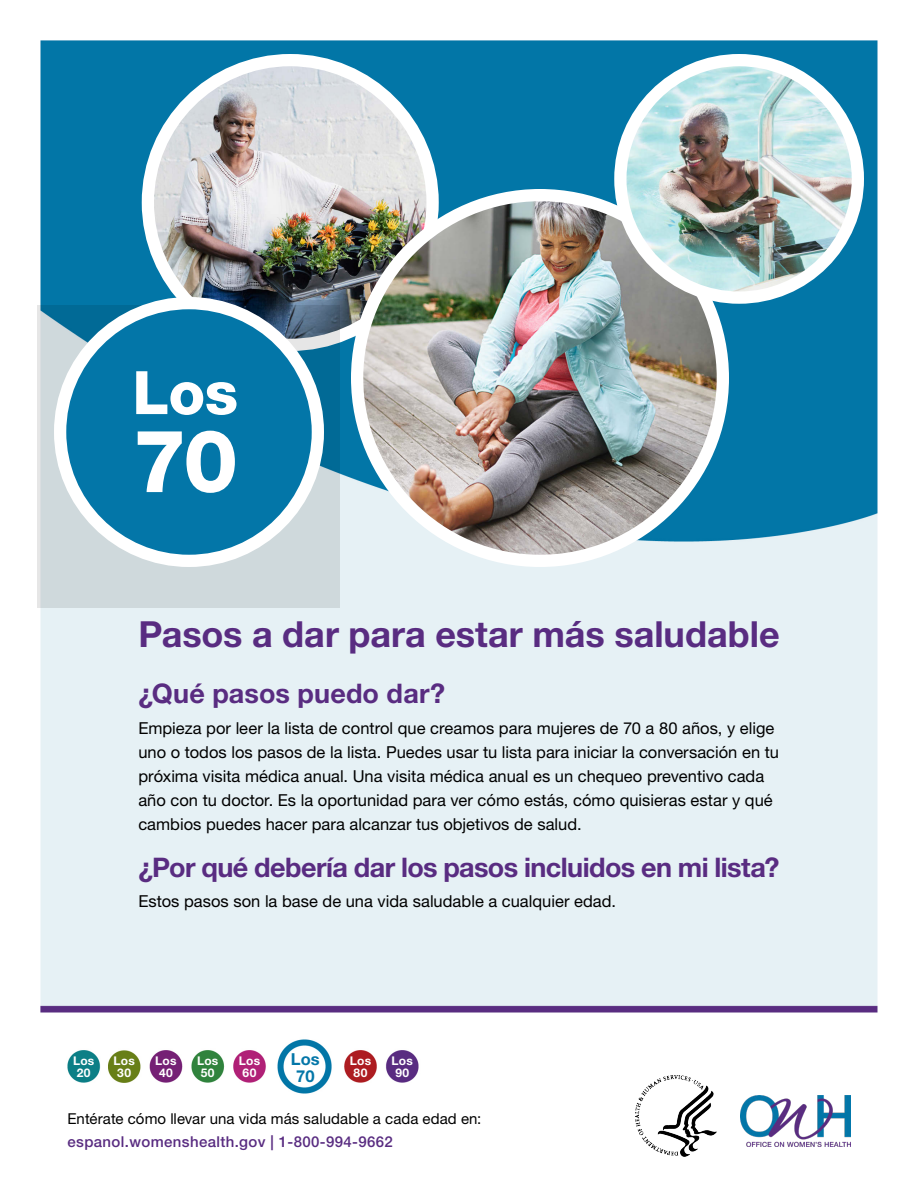
<style>
.page{position:relative;width:918px;height:1188px;background:#fff}
.page>*{position:absolute;margin:0;border:0;box-sizing:border-box;transform-origin:0 0}
.t1{font:800 87px "Helvetica Neue LT Std";color:#fff}
.t2{font:800 60px "Helvetica Neue LT Std";color:#fff}
.t3{font:700 36px "Helvetica Neue LT Std";color:#592c81}
.t4{font:700 27px "Helvetica Neue LT Std";letter-spacing:-.02em;color:#592c81}
.t5{font:700 27px "Helvetica Neue LT Std";letter-spacing:.005em;color:#592c81}
.t6{font:16.5px/24px "Helvetica Neue LT Std";color:#000}
.t7{font:700 16.5px/16.5px "Helvetica Neue LT Std";color:#0376a8;text-align:center}
.t8{font:15px "Helvetica Neue LT Std";letter-spacing:.005em;color:#000}
.t9{font:500 15px "Helvetica Neue LT Std";letter-spacing:.025em;color:#592c81}
.t10{font:700 12px/12px "Helvetica Neue LT Std";letter-spacing:.015em;color:#fff;text-align:center}
</style>
<div class="page">
<img style="left:40px;top:40px;width:838px;height:1084px">
<img style="left:636px;top:1076px;width:90px;height:81px">
<img style="left:741px;top:1095px;width:110px;height:52px">
<img style="left:148px;top:60px;width:285px;height:285px;border-radius:142px">
<div style="left:142px;top:54px;width:297px;height:297px;border:12px solid #fff;border-radius:50%"></div>
<img style="left:357px;top:195px;width:364px;height:366px">
<div style="left:351px;top:189px;width:378px;height:378px;border:12px solid #fff;border-radius:50%"></div>
<img style="left:620px;top:60px;width:238px;height:238px;border-radius:119px">
<div style="left:614px;top:54px;width:250px;height:250px;border:12px solid #fff;border-radius:50%"></div>
<div style="left:37px;top:305px;width:303px;height:303px;background:#000;opacity:.1"></div>
<div style="left:60px;top:303px;width:258px;height:258px;background:#0376a8;border-radius:50%"></div>
<div style="left:54px;top:297px;width:270px;height:270px;border:12px solid #fff;border-radius:50%"></div>
<h1 class="t2" style="left:132px;top:357px;width:107px">Los</h1>
<h1 class="t1" style="left:132px;top:409px;width:107px">70</h1>
<h2 class="t3" style="left:138px;top:612px;width:643px">Pasos a dar para estar más saludable</h2>
<h3 class="t5" style="left:138px;top:677px;width:308px">¿Qué pasos puedo dar?</h3>
<p class="t6" style="left:138px;top:716px;width:642px">Empieza por leer la lista de control que creamos para mujeres de 70 a 80 años, y elige uno o todos los pasos de la lista. Puedes usar tu lista para iniciar la conversación en tu próxima visita médica anual. Una visita médica anual es un chequeo preventivo cada año con tu doctor. Es la oportunidad para ver cómo estás, cómo quisieras estar y qué cambios puedes hacer para alcanzar tus objetivos de salud.</p>
<h3 class="t4" style="left:138px;top:850px;width:643px">¿Por qué debería dar los pasos incluidos en mi lista?</h3>
<p class="t6" style="left:138px;top:889px;width:479px">Estos pasos son la base de una vida saludable a cualquier edad.</p>
<p class="t7" style="left:291px;top:1051px;width:30px">Los<br>70</p>
<p class="t10" style="left:73px;top:1055px;width:23px">Los<br>20</p>
<p class="t10" style="left:114px;top:1055px;width:23px">Los<br>30</p>
<p class="t10" style="left:155px;top:1055px;width:23px">Los<br>40</p>
<p class="t10" style="left:239px;top:1055px;width:23px">Los<br>60</p>
<p class="t10" style="left:350px;top:1055px;width:23px">Los<br>80</p>
<p class="t10" style="left:197px;top:1055px;width:23px">Los<br>50</p>
<p class="t10" style="left:392px;top:1055px;width:23px">Los<br>90</p>
<p class="t8" style="left:68px;top:1110px;width:415px">Entérate cómo llevar una vida más saludable a cada edad en:</p>
<p class="t9" style="left:68px;top:1133px;width:327px">espanol.womenshealth.gov | 1-800-994-9662</p>
</div>
